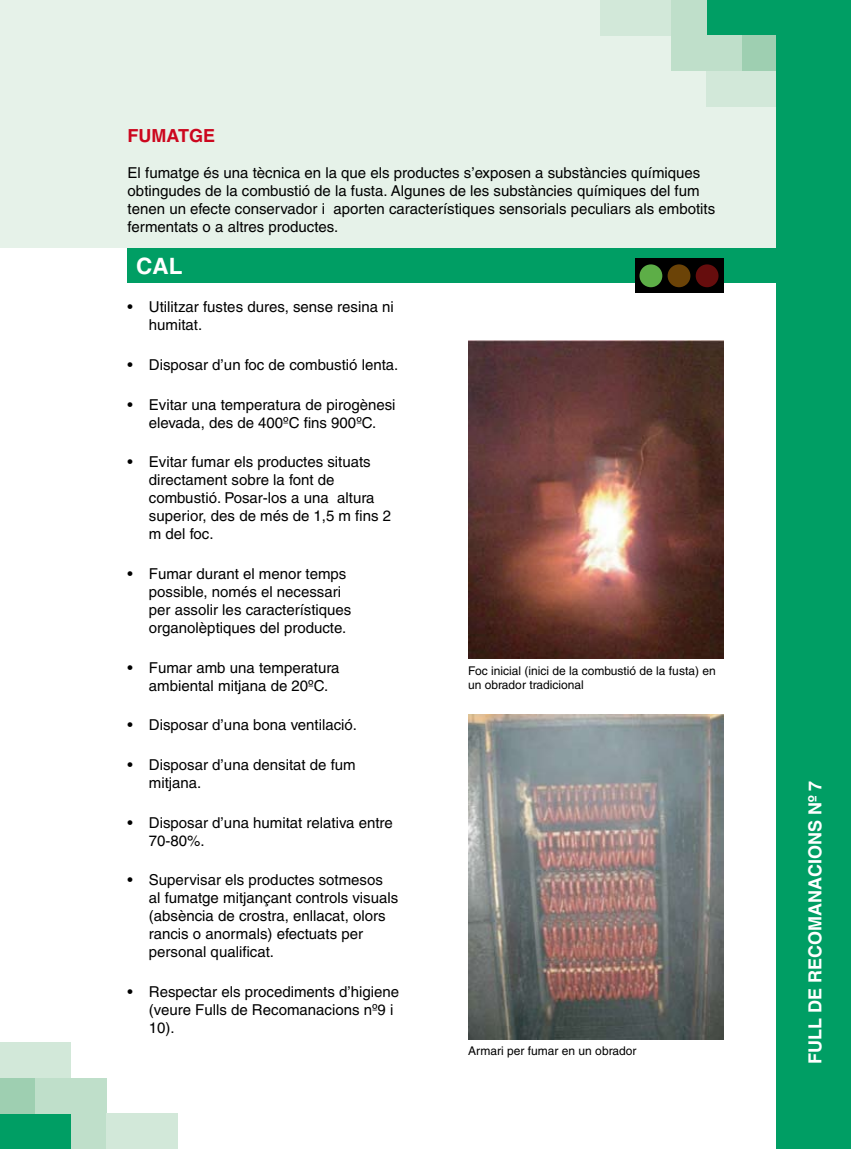
<style>
.page{position:relative;width:851px;height:1149px;background:#fff}
.page>*{position:absolute;margin:0;border:0;box-sizing:border-box;transform-origin:0 0}
.t1{font:700 22.5px "Helvetica";color:#fff}
.t2{font:700 18px "Helvetica";color:#fff}
.t3{font:700 18px "Helvetica";color:#cc071e}
.t4{font:15px/18px "Helvetica";color:#000}
.t5{font:12px/14.4px "Helvetica";color:#000}
</style>
<div class="page">
<div style="left:0;top:0;width:777px;height:247px;background:#e6f2e9"></div>
<div style="left:128px;top:248px;width:649px;height:34px;background:#009e64"></div>
<div style="left:634px;top:259px;width:89px;height:34px;background:#000"></div>
<div style="left:639px;top:264px;width:23px;height:23px;background:#5dae47;border-radius:50%"></div>
<div style="left:667px;top:264px;width:23px;height:23px;background:#6b4307;border-radius:50%"></div>
<div style="left:695px;top:264px;width:23px;height:23px;background:#660d0d;border-radius:50%"></div>
<div style="left:741px;top:0;width:36px;height:36px;background:#009e64"></div>
<div style="left:706px;top:0;width:35px;height:36px;background:#009e64"></div>
<div style="left:670px;top:0;width:36px;height:36px;background:#bfdfca"></div>
<div style="left:741px;top:36px;width:36px;height:35px;background:#9ecfb1"></div>
<div style="left:706px;top:36px;width:35px;height:35px;background:#bfdfca"></div>
<div style="left:670px;top:36px;width:36px;height:35px;background:#bfdfca"></div>
<div style="left:741px;top:71px;width:36px;height:35px;background:#d2e8d9"></div>
<div style="left:706px;top:71px;width:35px;height:35px;background:#d2e8d9"></div>
<div style="left:635px;top:0;width:35px;height:36px;background:#d2e8d9"></div>
<div style="left:599px;top:0;width:36px;height:36px;background:#d2e8d9"></div>
<div style="left:776px;top:0;width:74px;height:1148px;background:#009e64"></div>
<img style="left:468px;top:340px;width:255px;height:318px">
<img style="left:468px;top:714px;width:255px;height:325px">
<div style="left:0;top:1112px;width:36px;height:36px;background:#009e64"></div>
<div style="left:35px;top:1112px;width:36px;height:36px;background:#009e64"></div>
<div style="left:71px;top:1112px;width:35px;height:36px;background:#bfdfca"></div>
<div style="left:0;top:1077px;width:36px;height:35px;background:#9ecfb1"></div>
<div style="left:35px;top:1077px;width:36px;height:35px;background:#bfdfca"></div>
<div style="left:71px;top:1077px;width:35px;height:35px;background:#bfdfca"></div>
<div style="left:0;top:1042px;width:36px;height:35px;background:#d2e8d9"></div>
<div style="left:35px;top:1042px;width:36px;height:35px;background:#d2e8d9"></div>
<div style="left:106px;top:1112px;width:36px;height:36px;background:#d2e8d9"></div>
<div style="left:142px;top:1112px;width:35px;height:36px;background:#d2e8d9"></div>
<p class="t3" style="left:128px;top:124px;width:89px">FUMATGE</p>
<p class="t4" style="left:128px;top:163px;width:589px">El fumatge és una tècnica en la que els productes s’exposen a substàncies químiques obtingudes de la combustió de la fusta. Algunes de les substàncies químiques del fum tenen un efecte conservador i aporten característiques sensorials peculiars als embotits fermentats o a altres productes.</p>
<h1 class="t1" style="left:136px;top:252px;width:48px">CAL</h1>
<p class="t4" style="left:149px;top:298px;width:246px">Utilitzar fustes dures, sense resina ni humitat.</p>
<p class="t4" style="left:149px;top:355px;width:251px">Disposar d’un foc de combustió lenta.</p>
<p class="t4" style="left:149px;top:395px;width:248px">Evitar una temperatura de pirogènesi elevada, des de 400ºC fins 900ºC.</p>
<p class="t4" style="left:149px;top:453px;width:244px">Evitar fumar els productes situats directament sobre la font de combustió. Posar-los a una altura superior, des de més de 1,5 m fins 2 m del foc.</p>
<p class="t4" style="left:149px;top:564px;width:204px">Fumar durant el menor temps possible, només el necessari per assolir les característiques organolèptiques del producte.</p>
<p class="t4" style="left:149px;top:658px;width:192px">Fumar amb una temperatura ambiental mitjana de 20ºC.</p>
<p class="t4" style="left:149px;top:715px;width:210px">Disposar d’una bona ventilació.</p>
<p class="t4" style="left:149px;top:755px;width:208px">Disposar d’una densitat de fum mitjana.</p>
<p class="t4" style="left:149px;top:813px;width:245px">Disposar d’una humitat relativa entre<br>70-80%.</p>
<p class="t4" style="left:149px;top:870px;width:251px">Supervisar els productes sotmesos al fumatge mitjançant controls visuals (absència de crostra, enllacat, olors rancis o anormals) efectuats per personal qualificat.</p>
<p class="t4" style="left:149px;top:982px;width:252px">Respectar els procediments d’higiene (veure Fulls de Recomanacions nº9 i<br>10).</p>
<p class="t4" style="left:128px;top:298px;width:7px">•</p>
<p class="t4" style="left:128px;top:355px;width:7px">•</p>
<p class="t4" style="left:128px;top:395px;width:7px">•</p>
<p class="t4" style="left:128px;top:453px;width:7px">•</p>
<p class="t4" style="left:128px;top:564px;width:7px">•</p>
<p class="t4" style="left:128px;top:658px;width:7px">•</p>
<p class="t5" style="left:468px;top:663px;width:249px">Foc inicial (inici de la combustió de la fusta) en un obrador tradicional</p>
<p class="t4" style="left:128px;top:715px;width:7px">•</p>
<p class="t4" style="left:128px;top:755px;width:7px">•</p>
<p class="t4" style="left:128px;top:813px;width:7px">•</p>
<p class="t4" style="left:128px;top:870px;width:7px">•</p>
<p class="t4" style="left:128px;top:982px;width:7px">•</p>
<p class="t5" style="left:468px;top:1043px;width:170px">Armari per fumar en un obrador</p>
<p class="t2" style="left:804px;top:1063px;width:284px;rotate:-90deg">FULL DE RECOMANACIONS Nº 7</p>
</div>
